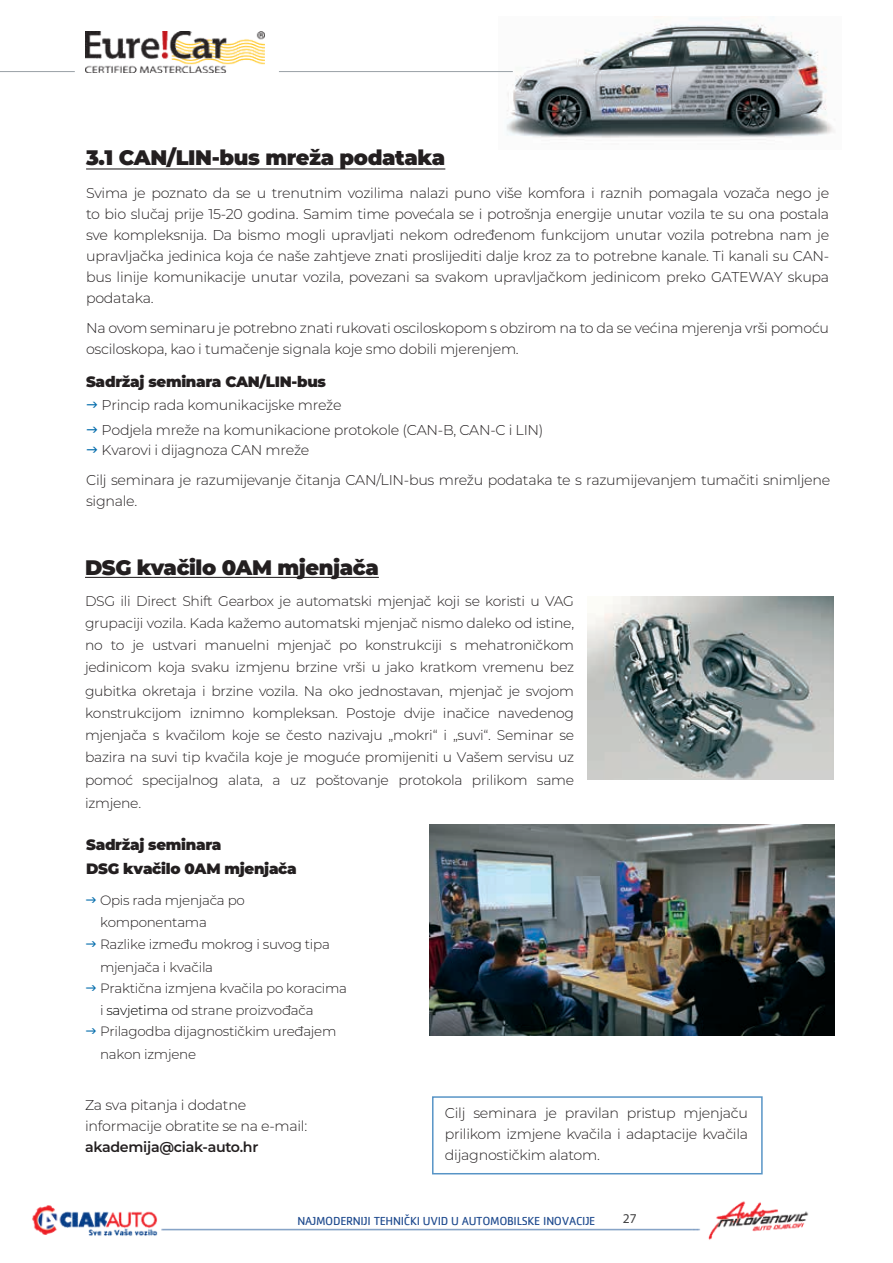
<style>
.page{position:relative;width:893px;height:1263px;background:#fff}
.page>*{position:absolute;margin:0;border:0;box-sizing:border-box;transform-origin:0 0}
.t1{font:900 21px "Montserrat";letter-spacing:-.02em;color:#231f20}
.t2{font:900 15px/23.2px "Montserrat";letter-spacing:-.02em;color:#231f20}
.t3{font:300 14.25px/20.9px "Montserrat";letter-spacing:-.02em;color:#231f20}
.t4{font:600 14.25px "Montserrat";letter-spacing:-.02em;color:#231f20}
.t5{font:300 13.95px/22.5px "Montserrat";letter-spacing:-.02em;color:#231f20;text-align:justify}
.t6{font:300 13.5px/22px "Montserrat";letter-spacing:-.02em;color:#231f20}
.t7{font:13.5px "Myriad Pro";color:#414142}
.t8{font:12px "Cachet";letter-spacing:-.025em;color:#1e4a8e}
.s1{color:#000}
</style>
<div class="page">
<hr style="left:0;top:71px;width:75px;height:1px;background:#9fa6ab">
<hr style="left:86px;top:168px;width:359px;height:1px;background:#231f20">
<hr style="left:85px;top:577px;width:294px;height:1px;background:#231f20">
<img style="left:588px;top:596px;width:246px;height:184px">
<div style="left:432px;top:1096px;width:331px;height:78px;border:2px solid #5794c6"></div>
<img style="left:429px;top:825px;width:405px;height:210px">
<img style="left:498px;top:18px;width:337px;height:122px">
<hr style="left:279px;top:71px;width:234px;height:1px;background:#9fa6ab">
<img style="left:85px;top:31px;width:179px;height:42px">
<img style="left:32px;top:1201px;width:777px;height:39px">
<h1 class="t1" style="left:86px;top:142px;width:361px">3.1 CAN/LIN-bus mreža podataka</h1>
<p class="t3" style="left:86px;top:182px;width:745px;text-align:justify">Svima je poznato da se u trenutnim vozilima nalazi puno više komfora i raznih pomagala vozača nego je to bio slučaj prije 15-20 godina. Samim time povećala se i potrošnja energije unutar vozila te su ona postala sve kompleksnija. Da bismo mogli upravljati nekom određenom funkcijom unutar vozila potrebna nam je upravljačka jedinica koja će naše zahtjeve znati proslijediti dalje kroz za to potrebne kanale. Ti kanali su CAN&shy;bus linije komunikacije unutar vozila, povezani sa svakom upravljačkom jedinicom preko GATEWAY skupa</p>
<p class="t3" style="left:86px;top:283px;width:744px;line-height:29.5px">podataka.<br>Na ovom seminaru je potrebno znati rukovati osciloskopom s obzirom na to da se većina mjerenja vrši pomoću</p>
<p class="t3" style="left:86px;top:338px;width:434px">osciloskopa, kao i tumačenje signala koje smo dobili mjerenjem.</p>
<p class="t2" style="left:86px;top:369px;width:241px">Sadržaj seminara CAN/LIN-bus</p>
<p class="t3" style="left:102px;top:392px;width:443px;line-height:24.9px">Princip rada komunikacijske mreže<br>Podjela mreže na komunikacione protokole (CAN-B, CAN-C i LIN)</p>
<p class="t3" style="left:102px;top:439px;width:209px">Kvarovi i dijagnoza CAN mreže</p>
<p class="t3" style="left:86px;top:469px;width:746px">Cilj seminara je razumijevanje čitanja CAN/LIN-bus mrežu podataka te s razumijevanjem tumačiti snimljene signale.</p>
<h1 class="t1" style="left:85px;top:552px;width:295px">DSG kvačilo 0AM mjenjača</h1>
<p class="t5" style="left:85px;top:589px;width:491px">DSG ili Direct Shift Gearbox je automatski mjenjač koji se koristi u VAG grupaciji vozila. Kada kažemo automatski mjenjač nismo daleko od istine, no to je ustvari manuelni mjenjač po konstrukciji s mehatroničkom jedinicom koja svaku izmjenu brzine vrši u jako kratkom vremenu bez gubitka okretaja i brzine vozila. Na oko jednostavan, mjenjač je svojom konstrukcijom iznimno kompleksan. Postoje dvije inačice navedenog mjenjača s kvačilom koje se često nazivaju „mokri“ i „suvi“. Seminar se bazira na suvi tip kvačila koje je moguće promijeniti u Vašem servisu uz pomoć specijalnog alata, a uz poštovanje protokola prilikom same izmjene.</p>
<p class="t2" style="left:86px;top:832px;width:212px">Sadržaj seminara<br>DSG kvačilo 0AM mjenjača</p>
<p class="t6" style="left:100px;top:889px;width:231px">Opis rada mjenjača po komponentama<br>Razlike između mokrog i suvog tipa mjenjača i kvačila</p>
<p class="t6" style="left:100px;top:976px;width:249px">Praktična izmjena kvačila po koracima i <span class="s1">savjetima</span> od strane proizvođača<br>Prilagodba dijagnostičkim uređajem nakon izmjene</p>
<p class="t3" style="left:85px;top:1093px;width:224px;line-height:21.8px">Za sva pitanja i dodatne informacije obratite se na e-mail:</p>
<p class="t4" style="left:85px;top:1137px;width:175px">akademija@ciak-auto.hr</p>
<p class="t3" style="left:445px;top:1102px;width:305px;text-align:justify">Cilj seminara je pravilan pristup mjenjaču prilikom izmjene kvačila i adaptacije kvačila dijagnostičkim alatom.</p>
<p class="t8" style="left:298px;top:1214px;width:299px">NAJMODERNIJI TEHNIČKI UVID U AUTOMOBILSKE INOVACIJE</p>
<p class="t7" style="left:623px;top:1211px;width:15px">27</p>
</div>
